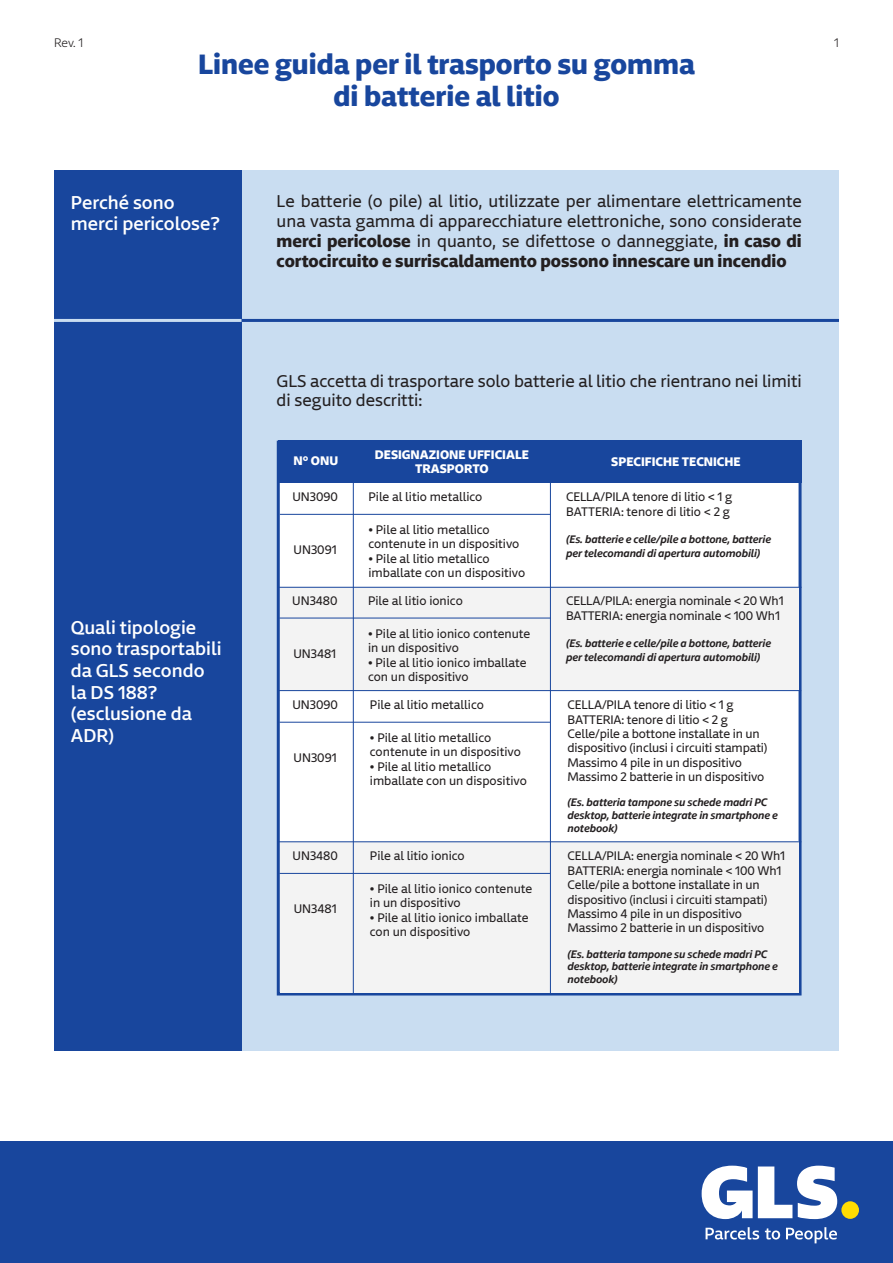
<style>
.page{position:relative;width:893px;height:1263px;background:#fff}
.page>*{position:absolute;margin:0;border:0;box-sizing:border-box;transform-origin:0 0}
.t1{font:700 27px/32.4px "Newson GLSDTP";color:#18469d;text-align:center}
.t2{font:500 18px/21.6px "Newson GLSDTP";color:#fff}
.t3{font:16.5px/19.8px "Newson GLSDTP";color:#231f20;text-align:justify}
.t4{font:12px/14.4px "Newson GLSDTP";color:#231f20}
.t5{font:700 12px "Newson GLSDTP";color:#fff}
.t6{font:300 12px "Newson GLSDTP";color:#231f20}
.t7{font:italic 600 10.5px/12.6px "Newson GLSDTP";letter-spacing:-.01em;color:#231f20}
.s1{font-weight:700}
</style>
<div class="page">
<div style="left:0;top:1142px;width:893px;height:121px;background:#18469d"></div>
<svg style="left:706px;top:1227px;width:53px;height:12px"></svg>
<svg style="left:765px;top:1228px;width:15px;height:11px"></svg>
<svg style="left:786px;top:1227px;width:51px;height:16px"></svg>
<div style="left:841px;top:1201px;width:18px;height:18px;background:#ffdc01;border-radius:50%"></div>
<svg style="left:702px;top:1165px;width:135px;height:54px"></svg>
<div style="left:54px;top:170px;width:785px;height:880px;background:#c9ddf1"></div>
<div style="left:54px;top:170px;width:188px;height:880px;background:#18469d"></div>
<hr style="left:242px;top:319px;width:597px;height:3px;background:#18469d">
<hr style="left:54px;top:319px;width:188px;height:3px;background:#c9ddf1">
<div style="left:277px;top:441px;width:524px;height:554px;background:#fff;border:3px solid #18469d"></div>
<div style="left:278px;top:441px;width:523px;height:42px;background:#18469d"></div>
<div style="left:280px;top:588px;width:519px;height:103px;background:#f3f3f3"></div>
<div style="left:280px;top:841px;width:518px;height:152px;background:#f3f3f3"></div>
<hr style="left:550px;top:443px;width:1px;height:551px;background:#18469d">
<hr style="left:353px;top:443px;width:1px;height:551px;background:#18469d">
<hr style="left:280px;top:514px;width:270px;height:1px;background:#18469d">
<hr style="left:279px;top:722px;width:271px;height:1px;background:#18469d">
<hr style="left:279px;top:587px;width:522px;height:1px;background:#18469d">
<hr style="left:279px;top:841px;width:522px;height:1px;background:#18469d">
<hr style="left:279px;top:690px;width:522px;height:1px;background:#18469d">
<hr style="left:279px;top:618px;width:271px;height:1px;background:#18469d">
<hr style="left:279px;top:873px;width:271px;height:1px;background:#18469d">
<p class="t6" style="left:54px;top:33px;width:31px">Rev. 1</p>
<p class="t6" style="left:834px;top:33px;width:6px">1</p>
<h1 class="t1" style="left:198px;top:44px;width:498px">Linee guida per il trasporto su gomma di batterie al litio</h1>
<p class="t2" style="left:71px;top:189px;width:151px">Perché sono merci pericolose?</p>
<p class="t3" style="left:277px;top:189px;width:527px">Le batterie (o pile) al litio, utilizzate per alimentare elettricamente una vasta gamma di apparecchiature elettroniche, sono considerate <span class="s1">merci pericolose</span> in quanto, se difettose o danneggiate, <span class="s1">in caso di cortocircuito e surriscaldamento possono innescare un incendio</span></p>
<p class="t3" style="left:277px;top:369px;width:527px">GLS accetta di trasportare solo batterie al litio che rientrano nei limiti di seguito descritti:</p>
<p class="t2" style="left:71px;top:614px;width:152px">Quali tipologie sono trasportabili da GLS secondo la DS 188? (esclusione da<br>ADR)</p>
<p class="t5" style="left:293px;top:450px;width:46px">N° ONU</p>
<p class="t4" style="left:292px;top:488px;width:47px">UN3090</p>
<p class="t4" style="left:294px;top:541px;width:45px">UN3091</p>
<p class="t5" style="left:375px;top:443px;width:155px">DESIGNAZIONE UFFICIALE</p>
<p class="t5" style="left:415px;top:458px;width:75px">TRASPORTO</p>
<p class="t4" style="left:368px;top:488px;width:115px">Pile al litio metallico</p>
<p class="t4" style="left:368px;top:521px;width:152px">• Pile al litio metallico contenute in un dispositivo</p>
<p class="t4" style="left:368px;top:550px;width:158px">• Pile al litio metallico imballate con un dispositivo</p>
<p class="t4" style="left:292px;top:592px;width:47px">UN3480</p>
<p class="t4" style="left:368px;top:592px;width:96px">Pile al litio ionico</p>
<p class="t4" style="left:368px;top:625px;width:164px">• Pile al litio ionico contenute in un dispositivo</p>
<p class="t4" style="left:368px;top:654px;width:160px">• Pile al litio ionico imballate con un dispositivo</p>
<p class="t4" style="left:293px;top:645px;width:44px">UN3481</p>
<p class="t4" style="left:292px;top:696px;width:47px">UN3090</p>
<p class="t4" style="left:294px;top:749px;width:45px">UN3091</p>
<p class="t4" style="left:293px;top:847px;width:47px">UN3480</p>
<p class="t4" style="left:294px;top:900px;width:44px">UN3481</p>
<p class="t4" style="left:370px;top:696px;width:115px">Pile al litio metallico</p>
<p class="t4" style="left:370px;top:729px;width:152px">• Pile al litio metallico contenute in un dispositivo</p>
<p class="t4" style="left:370px;top:757px;width:158px">• Pile al litio metallico imballate con un dispositivo</p>
<p class="t4" style="left:370px;top:847px;width:96px">Pile al litio ionico</p>
<p class="t4" style="left:370px;top:880px;width:164px">• Pile al litio ionico contenute in un dispositivo</p>
<p class="t4" style="left:370px;top:909px;width:160px">• Pile al litio ionico imballate con un dispositivo</p>
<p class="t5" style="left:611px;top:450px;width:131px">SPECIFICHE TECNICHE</p>
<p class="t4" style="left:566px;top:488px;width:168px">CELLA/PILA tenore di litio &lt; 1 g</p>
<p class="t4" style="left:566px;top:503px;width:165px">BATTERIA: tenore di litio &lt; 2 g</p>
<p class="t7" style="left:566px;top:530px;width:207px;line-height:14.4px">(Es. batterie e celle/pile a bottone, batterie per telecomandi di apertura automobili)</p>
<p class="t4" style="left:566px;top:592px;width:219px">CELLA/PILA: energia nominale &lt; 20 Wh1</p>
<p class="t4" style="left:566px;top:607px;width:215px">BATTERIA: energia nominale &lt; 100 Wh1</p>
<p class="t7" style="left:566px;top:634px;width:207px;line-height:14.4px">(Es. batterie e celle/pile a bottone, batterie per telecomandi di apertura automobili)</p>
<p class="t4" style="left:568px;top:696px;width:168px">CELLA/PILA tenore di litio &lt; 1 g</p>
<p class="t4" style="left:568px;top:710px;width:162px">BATTERIA: tenore di litio &lt; 2 g</p>
<p class="t4" style="left:568px;top:725px;width:201px">Celle/pile a bottone installate in un dispositivo (inclusi i circuiti stampati)</p>
<p class="t4" style="left:568px;top:754px;width:176px">Massimo 4 pile in un dispositivo</p>
<p class="t4" style="left:568px;top:768px;width:198px">Massimo 2 batterie in un dispositivo</p>
<p class="t7" style="left:568px;top:795px;width:212px">(Es. batteria tampone su schede madri PC desktop, batterie integrate in smartphone e notebook)</p>
<p class="t4" style="left:568px;top:847px;width:219px">CELLA/PILA: energia nominale &lt; 20 Wh1</p>
<p class="t4" style="left:568px;top:862px;width:215px">BATTERIA: energia nominale &lt; 100 Wh1</p>
<p class="t4" style="left:568px;top:876px;width:201px">Celle/pile a bottone installate in un dispositivo (inclusi i circuiti stampati)</p>
<p class="t4" style="left:568px;top:905px;width:176px">Massimo 4 pile in un dispositivo</p>
<p class="t4" style="left:568px;top:919px;width:198px">Massimo 2 batterie in un dispositivo</p>
<p class="t7" style="left:568px;top:946px;width:212px">(Es. batteria tampone su schede madri PC desktop, batterie integrate in smartphone e notebook)</p>
</div>
